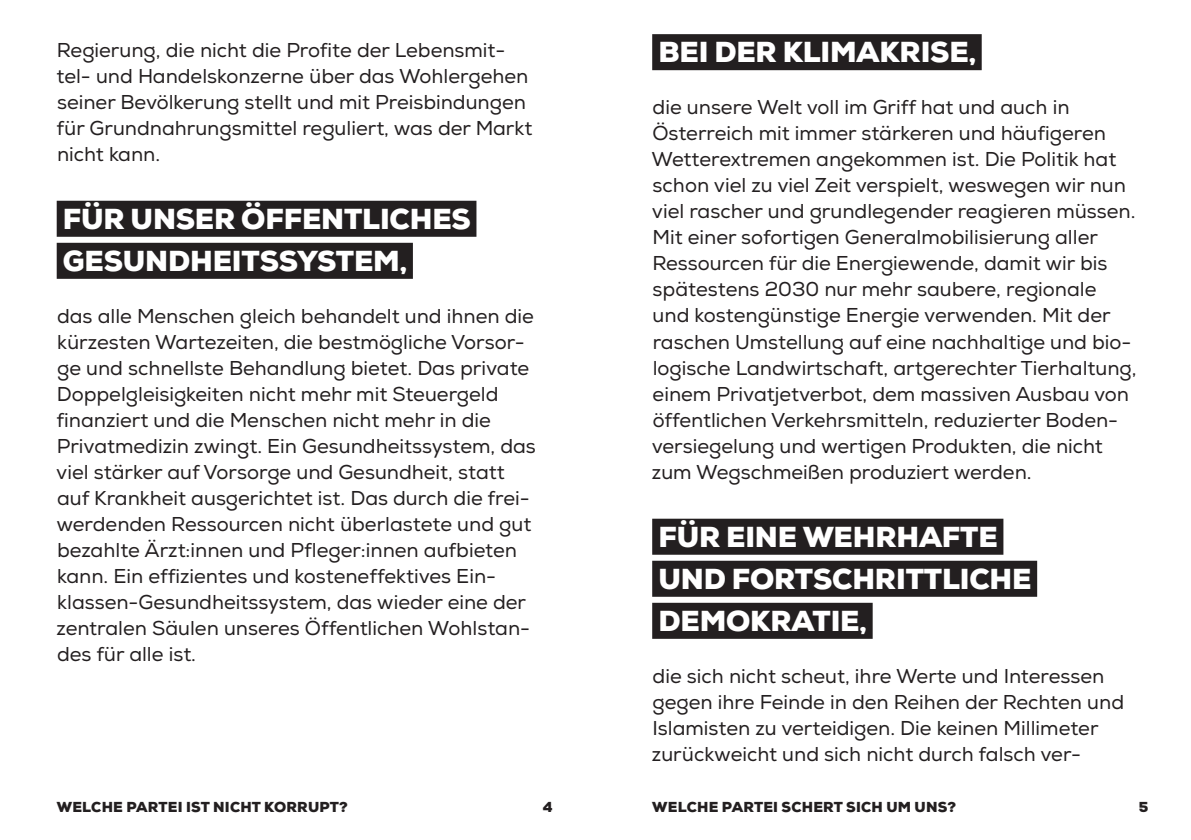
<style>
.page{position:relative;width:1191px;height:840px;background:#fff}
.page>*{position:absolute;margin:0;border:0;box-sizing:border-box;transform-origin:0 0}
.t1{font:900 28px/42px "Nexa";letter-spacing:-.005em;color:#fff}
.t2{font:20px/26px "Nexa";color:#231f20}
.t3{font:900 14px "Nexa";letter-spacing:.015em;color:#231f20}
</style>
<div class="page">
<div style="left:57px;top:201px;width:419px;height:36px;background:#231f20"></div>
<div style="left:57px;top:243px;width:356px;height:36px;background:#231f20"></div>
<div style="left:652px;top:34px;width:329px;height:36px;background:#231f20"></div>
<div style="left:652px;top:518px;width:351px;height:36px;background:#231f20"></div>
<div style="left:652px;top:560px;width:385px;height:36px;background:#231f20"></div>
<div style="left:652px;top:602px;width:220px;height:36px;background:#231f20"></div>
<p class="t2" style="left:56px;top:37px;width:477px">Regierung, die nicht die Profite der Lebensmit&shy;tel- und Handelskonzerne über das Wohlergehen seiner Bevölkerung stellt und mit Preisbindungen für Grundnahrungsmittel reguliert, was der Markt nicht kann.</p>
<h1 class="t1" style="left:63px;top:198px;width:409px">FÜR UNSER ÖFFENTLICHES<br>GESUNDHEITSSYSTEM,</h1>
<p class="t2" style="left:56px;top:303px;width:481px">das alle Menschen gleich behandelt und ihnen die kürzesten Wartezeiten, die bestmögliche Vorsor&shy;ge und schnellste Behandlung bietet. Das private Doppelgleisigkeiten nicht mehr mit Steuergeld finanziert und die Menschen nicht mehr in die Privatmedizin zwingt. Ein Gesundheitssystem, das viel stärker auf Vorsorge und Gesundheit, statt auf Krankheit ausgerichtet ist. Das durch die frei&shy;werdenden Ressourcen nicht überlastete und gut bezahlte Ärzt:innen und Pfleger:innen aufbieten kann. Ein effizientes und kosteneffektives Ein&shy;klassen-Gesundheitssystem, das wieder eine der zentralen Säulen unseres Öffentlichen Wohlstan&shy;des für alle ist.</p>
<h1 class="t1" style="left:658px;top:31px;width:319px">BEI DER KLIMAKRISE,</h1>
<p class="t2" style="left:651px;top:95px;width:486px">die unsere Welt voll im Griff hat und auch in Österreich mit immer stärkeren und häufigeren Wetterextremen angekommen ist. Die Politik hat schon viel zu viel Zeit verspielt, weswegen wir nun viel rascher und grundlegender reagieren müssen.<br>Mit einer sofortigen Generalmobilisierung aller Ressourcen für die Energiewende, damit wir bis spätestens 2030 nur mehr saubere, regionale und kostengünstige Energie verwenden. Mit der raschen Umstellung auf eine nachhaltige und bio&shy;logische Landwirtschaft, artgerechter Tierhaltung, einem Privatjetverbot, dem massiven Ausbau von öffentlichen Verkehrsmitteln, reduzierter Boden&shy;versiegelung und wertigen Produkten, die nicht zum Wegschmeißen produziert werden.</p>
<h1 class="t1" style="left:658px;top:515px;width:375px">FÜR EINE WEHRHAFTE<br>UND FORTSCHRITTLICHE<br>DEMOKRATIE,</h1>
<p class="t2" style="left:652px;top:663px;width:473px">die sich nicht scheut, ihre Werte und Interessen gegen ihre Feinde in den Reihen der Rechten und Islamisten zu verteidigen. Die keinen Millimeter zurückweicht und sich nicht durch falsch ver-</p>
<p class="t3" style="left:57px;top:796px;width:292px">WELCHE PARTEI IST NICHT KORRUPT?</p>
<p class="t3" style="left:543px;top:796px;width:11px">4</p>
<p class="t3" style="left:652px;top:796px;width:305px">WELCHE PARTEI SCHERT SICH UM UNS?</p>
<p class="t3" style="left:1138px;top:796px;width:11px">5</p>
</div>
